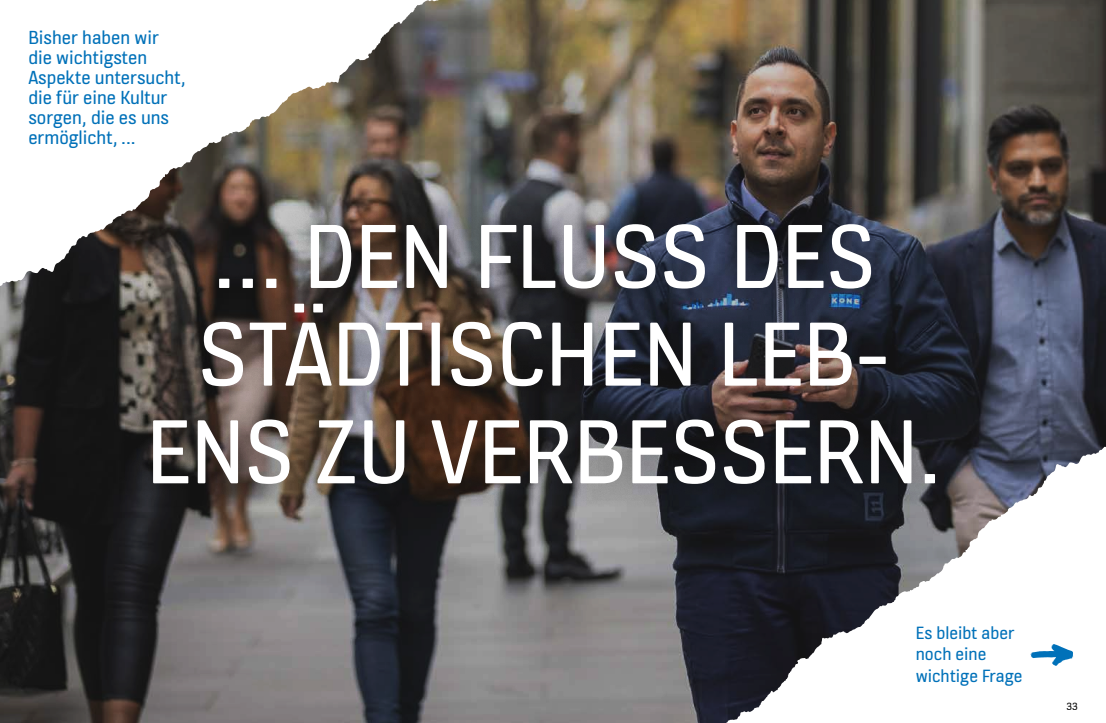
<style>
.page{position:relative;width:1106px;height:723px;background:#fff}
.page>*{position:absolute;margin:0;border:0;box-sizing:border-box;transform-origin:0 0}
.t1{font:97.7px/97.7px "KONE Information";color:#fff;text-align:center}
.t2{font:20px/20px "KONE Information";color:#0071b9}
.t3{font:18.8px/21.6px "KONE Information";color:#0071b9}
.t4{font:11px "KONE Information";color:#000}
</style>
<div class="page">
<img style="left:0;top:0;width:1106px;height:723px">
<svg style="left:0;top:0;width:478px;height:334px"></svg>
<svg style="left:707px;top:405px;width:399px;height:318px"></svg>
<svg style="left:1030px;top:644px;width:43px;height:22px"></svg>
<div style="left:122px;top:199px;width:832px;height:310px;background:#000;opacity:.22"></div>
<p class="t2" style="left:28px;top:26px;width:159px">Bisher haben wir die wichtigsten<br>Aspekte untersucht, die für eine Kultur sorgen, die es uns ermöglicht, ...</p>
<h1 class="t1" style="left:146px;top:203px;width:796px">... DEN FLUSS DES<br>STÄDTISCHEN LEB-<br>ENS ZU VERBESSERN.</h1>
<p class="t3" style="left:915px;top:621px;width:108px">Es bleibt aber noch eine wichtige Frage</p>
<p class="t4" style="left:1066px;top:699px;width:13px">33</p>
</div>
